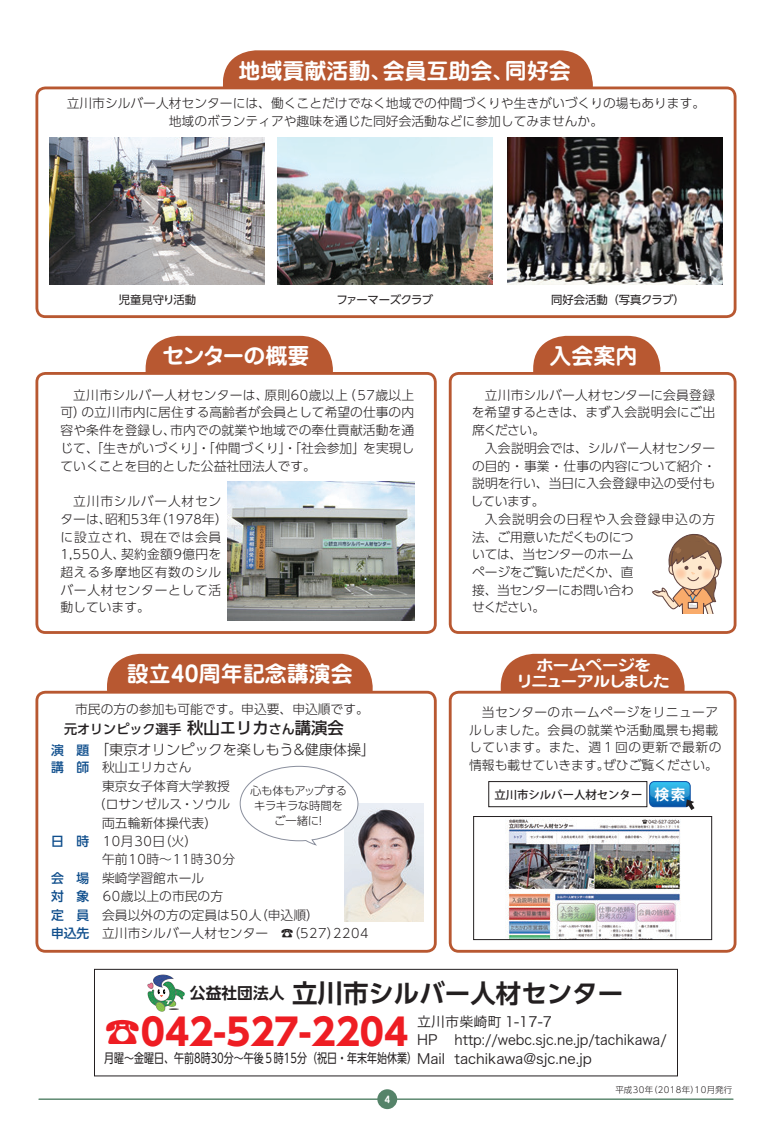
<style>
.page{position:relative;width:772px;height:1146px;background:#fff}
.page>*{position:absolute;margin:0;border:0;box-sizing:border-box;transform-origin:0 0}
.t1{font:700 36.7px "UD Shin Go Pro";color:#ee1d23}
.t2{font:700 25.4px "UD Shin Go Pro De";color:#231f20}
.本文16Q{font:700 22px "Jun 501 Pro";color:#fff}
.本文16Q-2{font:700 22px "Jun 501 Pro";letter-spacing:-.045em;color:#fff}
.本文16Q-3{font:500 16.3px "UD Shin Go Pro";color:#231f20}
.t3{font:700 15.7px "UD Shin Go Pro De";color:#231f20}
.本文16Q-4{font:700 15.3px "Jun 501 Pro";letter-spacing:-.12em;color:#fff;scale:1.11 1}
.本文16Q-5{font:700 15.3px "Jun 501 Pro";letter-spacing:-.055em;color:#fff;scale:1.11 1}
.t4{font:700 14.7px "Koz Go Pr 6 N";color:#fff}
.本文16Q-6{font:300 14.2px "UD Shin Go Pro";color:#231f20}
.t5{font:14px "Hira Kaku Pro W3";color:#231f20}
.t6{font:14px "Hira Kaku Pro W3";color:#231f20;scale:.95 1}
.t7{font:13px "UD Shin Go Pro";color:#231f20;scale:.77 1}
.本文16Q-7{font:500 13px "UD Shin Go Pro";color:#231f20}
.本文16Q-8{font:300 12.8px/17.7px "UD Shin Go Pro";color:#231f20}
.本文16Q-9{font:300 12.8px/17.7px "UD Shin Go Pro";letter-spacing:.03em;color:#231f20;text-align:right}
.本文16Q-10{font:300 12.8px/17.7px "UD Shin Go Pro";letter-spacing:.055em;color:#231f20}
.本文16Q-11{font:300 12.8px/17.7px "UD Shin Go Pro";letter-spacing:.06em;color:#231f20}
.本文16Q-12{font:300 12.8px "UD Shin Go Pro";letter-spacing:.065em;color:#231f20}
.本文16Q-13{font:300 12.8px "UD Shin Go Pro";letter-spacing:.05em;color:#231f20}
.本文16Q-14{font:300 12.8px "UD Shin Go Pro";letter-spacing:.02em;color:#231f20}
.本文16Q-15{font:300 12.8px "UD Shin Go Pro";letter-spacing:.035em;color:#231f20}
.本文16Q-16{font:500 12.8px "UD Shin Go Pro";color:#0f4e8c}
.t8{font:500 11.4px "Koz Go Pr 6 N";color:#231f20}
.本文16Q-17{font:300 11.3px "UD Shin Go Pro";letter-spacing:-.03em;color:#231f20}
.本文16Q-18{font:11.3px "UD Shin Go Pro";letter-spacing:-.015em;color:#231f20}
.本文16Q-19{font:11.3px "UD Shin Go Pro";letter-spacing:-.055em;color:#231f20}
.t9{font:700 9.2px "Jun 501 Pro";color:#fff}
.本文16Q-20{font:300 8.5px "UD Shin Go Pro";letter-spacing:.05em;color:#231f20}
.s1{font-size:13px}
.s2{font-weight:500;font-size:12.8px;color:#0f4e8c}
.s3{font-weight:500;color:#0f4e8c}
.s4{font-family:"Hira Kaku Pro W3";font-size:14px}
</style>
<div class="page">
<hr style="left:39px;top:1098px;width:693px;height:1px;background:#558369">
<div style="left:377px;top:1089px;width:20px;height:19px;background:#558369;border-radius:50%"></div>
<div style="left:500px;top:653px;width:184px;height:68px;background:#b85831;border-radius:33px"></div>
<div style="left:533px;top:336px;width:127px;height:68px;background:#b85831;border-radius:33px"></div>
<div style="left:145px;top:336px;width:187px;height:68px;background:#b85831;border-radius:33px"></div>
<div style="left:107px;top:653px;width:265px;height:68px;background:#b85831;border-radius:33px"></div>
<div style="left:223px;top:50px;width:369px;height:68px;background:#b85831;border-radius:33px"></div>
<img style="left:147px;top:974px;width:27px;height:37px">
<div style="left:94px;top:969px;width:583px;height:106px;border:1px solid #231f20"></div>
<div style="left:37px;top:88px;width:697px;height:228px;background:#fff;border-radius:9px"></div>
<div style="left:35px;top:86px;width:701px;height:232px;border:3px solid #b85831;border-radius:9px"></div>
<div style="left:37px;top:373px;width:398px;height:259px;background:#fff;border-radius:9px"></div>
<div style="left:35px;top:372px;width:401px;height:261px;border:3px solid #b85831;border-radius:9px"></div>
<div style="left:37px;top:692px;width:398px;height:259px;background:#fff;border-radius:9px"></div>
<div style="left:35px;top:690px;width:401px;height:262px;border:3px solid #b85831;border-radius:9px"></div>
<div style="left:450px;top:373px;width:284px;height:259px;background:#fff;border-radius:9px"></div>
<div style="left:448px;top:372px;width:288px;height:261px;border:3px solid #b85831;border-radius:9px"></div>
<div style="left:450px;top:692px;width:284px;height:259px;background:#fff;border-radius:9px"></div>
<div style="left:448px;top:690px;width:288px;height:262px;border:3px solid #b85831;border-radius:9px"></div>
<img style="left:50px;top:137px;width:215px;height:147px">
<img style="left:277px;top:137px;width:215px;height:147px">
<img style="left:507px;top:137px;width:215px;height:147px">
<img style="left:227px;top:481px;width:187px;height:139px">
<img style="left:344px;top:803px;width:79px;height:117px">
<svg style="left:652px;top:533px;width:69px;height:80px"></svg>
<img style="left:505px;top:818px;width:176px;height:119px">
<div style="left:473px;top:816px;width:238px;height:123px;border:1px solid #231f20"></div>
<svg style="left:239px;top:765px;width:119px;height:80px"></svg>
<div style="left:488px;top:781px;width:158px;height:25px;border:1px solid #231f20"></div>
<div style="left:648px;top:781px;width:42px;height:26px;border:1px solid #0d4da1;border-radius:5px"></div>
<svg style="left:649px;top:781px;width:45px;height:29px"></svg>
<p class="本文16Q" style="left:238px;top:55px;width:155px">地域貢献活動、</p>
<p class="本文16Q" style="left:382px;top:55px;width:133px">会員互助会、</p>
<p class="本文16Q" style="left:504px;top:55px;width:67px">同好会</p>
<p class="本文16Q-8" style="left:67px;top:94px;width:639px">立川市シルバー人材センターには、働くことだけでなく地域での仲間づくりや生きがいづくりの場もあります。</p>
<p class="本文16Q-8" style="left:169px;top:112px;width:435px">地域のボランティアや趣味を通じた同好会活動などに参加してみませんか。</p>
<p class="本文16Q-18" style="left:119px;top:290px;width:79px">児童見守り活動</p>
<p class="本文16Q-2" style="left:162px;top:338px;width:149px">センターの概要</p>
<p class="本文16Q-19" style="left:336px;top:290px;width:98px">ファーマーズクラブ</p>
<p class="本文16Q-8" style="left:81px;top:385px;width:334px;text-indent:-8px">立川市シルバー人材センターは、<br>の立川市内に居住する高齢者が会員として希望の仕事の内</p>
<p class="本文16Q-8" style="left:343px;top:385px;width:73px">（57歳以上</p>
<p class="本文16Q-15" style="left:264px;top:384px;width:85px">原則60歳以上</p>
<p class="本文16Q-8" style="left:60px;top:403px;width:27px">可）</p>
<p class="本文16Q-8" style="left:170px;top:421px;width:245px">市内での就業や地域での奉仕貢献活動を通</p>
<p class="本文16Q-8" style="left:60px;top:421px;width:355px">容や条件を登録し、<br>じて、「生きがいづくり」・「仲間づくり」・「社会参加」を実現していくことを目的とした公益社団法人です。</p>
<p class="本文16Q-11" style="left:105px;top:492px;width:124px;text-indent:-32px">立川市シルバー人材セン昭和53 （年 1978年(</p>
<p class="本文16Q-8" style="left:60px;top:509px;width:53px">ターは、</p>
<p class="本文16Q-12" style="left:60px;top:526px;width:162px">に設立され、現在では会員</p>
<p class="本文16Q-14" style="left:121px;top:544px;width:102px">契約金額9億円を</p>
<p class="本文16Q-10" style="left:60px;top:545px;width:162px">1,550人、<br>超える多摩地区有数のシルバー人材センターとして活動しています。</p>
<p class="本文16Q" style="left:127px;top:656px;width:227px">設立40周年記念講演会</p>
<p class="本文16Q-8" style="left:75px;top:699px;width:295px">市民の方の参加も可能です。申込要、申込順です。</p>
<p class="本文16Q-3" style="left:187px;top:714px;width:158px">秋山エリカ<span class="s1">さん</span>講演会</p>
<p class="本文16Q-7" style="left:64px;top:718px;width:119px">元オリンピック選手</p>
<p class="本文16Q-6" style="left:51px;top:738px;width:325px"><span class="s2">演　題</span>「東京オリンピックを楽しもう&amp;健康体操「</p>
<p class="本文16Q-8" style="left:51px;top:758px;width:142px"><span class="s3">講　師</span>　秋山エリカさん</p>
<p class="本文16Q-8" style="left:102px;top:776px;width:129px">東京女子体育大学教授</p>
<p class="本文16Q-8" style="left:93px;top:794px;width:139px">（ロサンゼルス・ソウル</p>
<p class="本文16Q-8" style="left:102px;top:813px;width:116px">両五輪新体操代表(</p>
<p class="本文16Q-8" style="left:51px;top:831px;width:147px"><span class="s3">日　時</span>　10月30 （日火(</p>
<p class="本文16Q-13" style="left:102px;top:849px;width:134px">午前10時～11時30分</p>
<p class="本文16Q-8" style="left:51px;top:868px;width:155px"><span class="s3">会　場</span>　柴崎学習館ホール</p>
<p class="本文16Q-8" style="left:51px;top:887px;width:173px"><span class="s3">対　象</span>　60歳以上の市民の方</p>
<p class="本文16Q-8" style="left:102px;top:905px;width:218px">会員以外の方の定員は50 （人申込順(</p>
<p class="本文16Q-17" style="left:250px;top:781px;width:98px">心も体もアップする</p>
<p class="本文16Q-17" style="left:254px;top:796px;width:90px">キラキラな時間を</p>
<p class="本文16Q-17" style="left:314px;top:811px;width:13px">!</p>
<p class="本文16Q-17" style="left:274px;top:811px;width:46px">ご一緒に</p>
<p class="本文16Q-16" style="left:51px;top:904px;width:40px">定　員</p>
<p class="本文16Q-16" style="left:51px;top:922px;width:40px">申込先</p>
<p class="本文16Q-8" style="left:102px;top:923px;width:167px">立川市シルバー人材センター</p>
<p class="本文16Q-8" style="left:281px;top:923px;width:60px">)☎ 527(</p>
<p class="本文16Q-8" style="left:333px;top:923px;width:37px">2204</p>
<p class="本文16Q-18" style="left:551px;top:290px;width:135px">同好会活動（写真クラブ(</p>
<p class="本文16Q" style="left:549px;top:338px;width:89px">入会案内</p>
<p class="本文16Q-8" style="left:471px;top:385px;width:245px;text-align:justify;text-indent:13px">立川市シルバー人材センターに会員登録を希望するときは、まず入会説明会にご出席ください。</p>
<p class="本文16Q-8" style="left:470px;top:438px;width:246px;text-align:justify;text-indent:14px">入会説明会では、シルバー人材センターの目的・事業・仕事の内容について紹介・説明を行い、当日に入会登録申込の受付もしています。</p>
<p class="本文16Q-8" style="left:472px;top:509px;width:244px;text-indent:13px">入会説明会の日程や入会登録申込の方法、ご用意いただくものにつ<br>いては、当センターのホーム<br>ページをご覧いただくか、直<br>接、当センターにお問い合わ<br>せください。</p>
<p class="本文16Q-5" style="left:536px;top:652px;width:105px">ホームページを</p>
<p class="本文16Q-4" style="left:516px;top:669px;width:140px">リニューアルしました</p>
<p class="本文16Q-9" style="left:469px;top:702px;width:254px">当センターのホームページをリニューア<br>ルしました。会員の就業や活動風景も掲載しています。また、週１回の更新で最新のぜひご覧ください。</p>
<p class="本文16Q-8" style="left:469px;top:755px;width:142px">情報も載せていきます。</p>
<p class="t8" style="left:494px;top:788px;width:149px">立川市シルバー人材センター</p>
<p class="t4" style="left:654px;top:785px;width:32px">検索</p>
<p class="t3" style="left:190px;top:980px;width:96px">公益社団法人</p>
<p class="t2" style="left:292px;top:972px;width:332px">立川市シルバー人材センター</p>
<p class="t1" style="left:104px;top:1002px;width:305px">☎042-527-2204</p>
<p class="t5" style="left:417px;top:1009px;width:136px">立川市柴崎町 1-17-7</p>
<p class="t5" style="left:417px;top:1027px;width:22px">HP</p>
<p class="t6" style="left:454px;top:1027px;width:224px">http://webc.sjc.ne j p. /tachikawa/</p>
<p class="t7" style="left:104px;top:1047px;width:444px">月曜～金曜日、午前 時8 30分～午後５時15分（祝日・年末年始休業）<span class="s4">Mail</span></p>
<p class="t5" style="left:454px;top:1045px;width:139px">tachikawa@sjc.ne j p.</p>
<p class="t9" style="left:384px;top:1091px;width:7px">4</p>
<p class="本文16Q-20" style="left:615px;top:1082px;width:85px">平成30 （年 2018年）</p>
<p class="本文16Q-20" style="left:694px;top:1082px;width:39px">10月発行</p>
</div>
